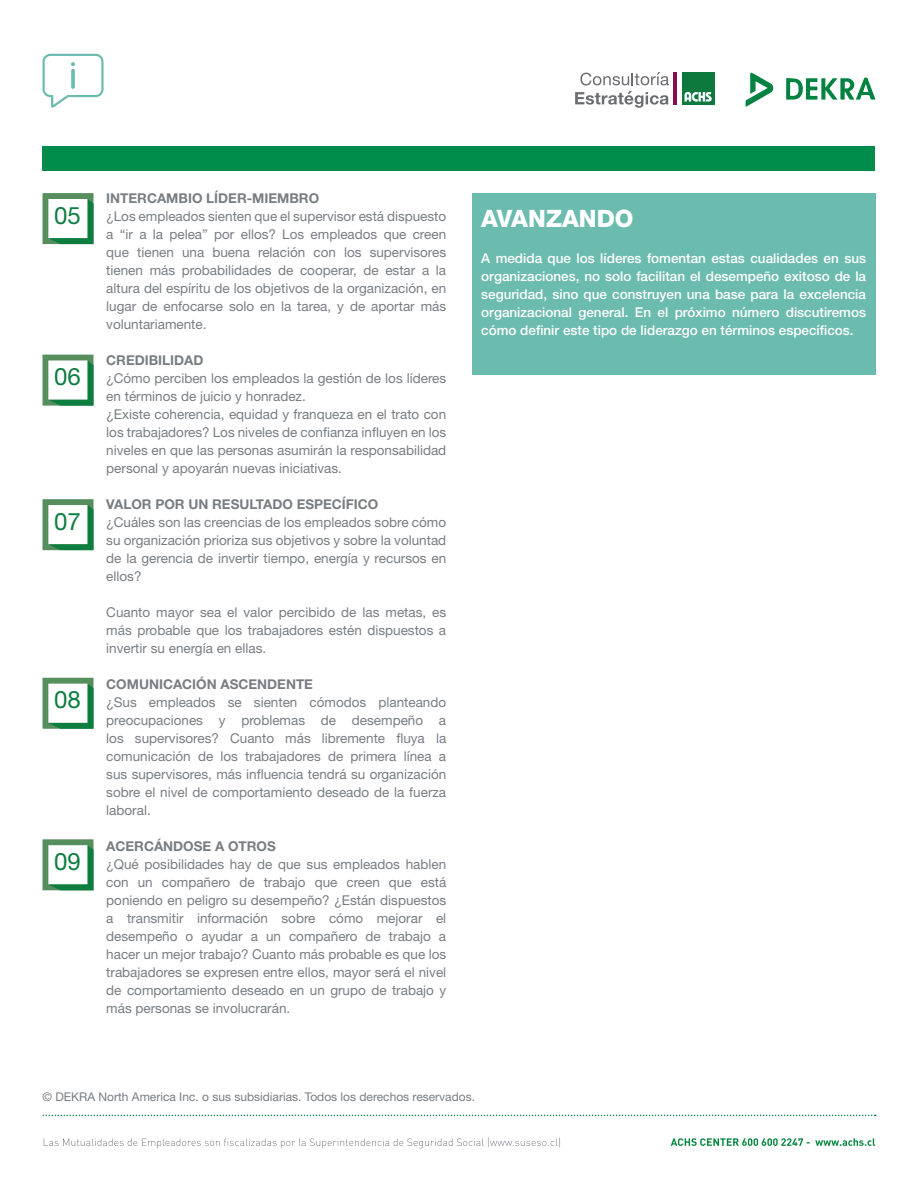
<style>
.page{position:relative;width:918px;height:1188px;background:#fff}
.page>*{position:absolute;margin:0;border:0;box-sizing:border-box;transform-origin:0 0}
.t1{font:24px "Helvetica Neue LT Std";color:#0d7e3f}
.t2{font:800 24px "Helvetica Neue LT Std";color:#fff}
.t3{font:13.5px/18px "Helvetica Neue LT Std";color:#787d82;text-align:justify}
.t4{font:500 13.5px/18px "Helvetica Neue LT Std";color:#fff;text-align:justify}
.t5{font:700 13.5px "Helvetica Neue LT Std";color:#787d82}
.t6{font:12px "Helvetica Neue LT Std";color:#787d82}
</style>
<div class="page">
<svg style="left:43px;top:1115px;width:833px;height:1px"></svg>
<svg style="left:671px;top:1138px;width:204px;height:8px"></svg>
<svg style="left:44px;top:1138px;width:516px;height:10px"></svg>
<div style="left:43px;top:147px;width:832px;height:24px;background:#008c4a"></div>
<svg style="left:43px;top:54px;width:61px;height:54px"></svg>
<svg style="left:746px;top:73px;width:28px;height:34px"></svg>
<svg style="left:786px;top:78px;width:89px;height:22px"></svg>
<div style="left:682px;top:72px;width:32px;height:32px;background:#0d793d"></div>
<svg style="left:685px;top:92px;width:27px;height:10px"></svg>
<hr style="left:673px;top:72px;width:4px;height:32px;background:#860e52">
<svg style="left:580px;top:72px;width:89px;height:13px"></svg>
<svg style="left:575px;top:91px;width:94px;height:17px"></svg>
<div style="left:472px;top:193px;width:404px;height:181px;background:#6bbbae"></div>
<svg style="left:43px;top:193px;width:51px;height:51px"></svg>
<svg style="left:43px;top:355px;width:51px;height:51px"></svg>
<svg style="left:43px;top:499px;width:51px;height:51px"></svg>
<svg style="left:43px;top:678px;width:51px;height:51px"></svg>
<svg style="left:43px;top:839px;width:51px;height:51px"></svg>
<p class="t1" style="left:54px;top:201px;width:28px">05</p>
<p class="t1" style="left:54px;top:362px;width:28px">06</p>
<p class="t1" style="left:54px;top:507px;width:28px">07</p>
<p class="t1" style="left:54px;top:685px;width:28px">08</p>
<p class="t1" style="left:54px;top:847px;width:28px">09</p>
<p class="t5" style="left:106px;top:190px;width:214px">INTERCAMBIO LÍDER-MIEMBRO</p>
<p class="t3" style="left:106px;top:207px;width:341px">¿Los empleados sienten que el supervisor está dispuesto a “ir a la pelea” por ellos? Los empleados que creen que tienen una buena relación con los supervisores tienen más probabilidades de cooperar, de estar a la altura del espíritu de los objetivos de la organización, en lugar de enfocarse solo en la tarea, y de aportar más voluntariamente.</p>
<p class="t5" style="left:106px;top:352px;width:99px">CREDIBILIDAD</p>
<p class="t3" style="left:106px;top:369px;width:341px">¿Cómo perciben los empleados la gestión de los líderes en términos de juicio y honradez.</p>
<p class="t3" style="left:106px;top:405px;width:341px">¿Existe coherencia, equidad y franqueza en el trato con los trabajadores? Los niveles de confianza influyen en los niveles en que las personas asumirán la responsabilidad personal y apoyarán nuevas iniciativas.</p>
<p class="t5" style="left:106px;top:496px;width:274px">VALOR POR UN RESULTADO ESPECÍFICO</p>
<p class="t3" style="left:106px;top:513px;width:341px">¿Cuáles son las creencias de los empleados sobre cómo su organización prioriza sus objetivos y sobre la voluntad de la gerencia de invertir tiempo, energía y recursos en ellos?</p>
<p class="t3" style="left:106px;top:603px;width:341px">Cuanto mayor sea el valor percibido de las metas, es más probable que los trabajadores estén dispuestos a invertir su energía en ellas.</p>
<p class="t5" style="left:106px;top:676px;width:208px">COMUNICACIÓN ASCENDENTE</p>
<p class="t3" style="left:106px;top:693px;width:341px">¿Sus empleados se sienten cómodos planteando preocupaciones y problemas de desempeño a los supervisores? Cuanto más libremente fluya la comunicación de los trabajadores de primera línea a sus supervisores, más influencia tendrá su organización sobre el nivel de comportamiento deseado de la fuerza laboral.</p>
<p class="t5" style="left:106px;top:838px;width:171px">ACERCÁNDOSE A OTROS</p>
<p class="t3" style="left:106px;top:855px;width:341px">¿Qué posibilidades hay de que sus empleados hablen con un compañero de trabajo que creen que está poniendo en peligro su desempeño? ¿Están dispuestos a transmitir información sobre cómo mejorar el desempeño o ayudar a un compañero de trabajo a hacer un mejor trabajo? Cuanto más probable es que los trabajadores se expresen entre ellos, mayor será el nivel de comportamiento deseado en un grupo de trabajo y más personas se involucrarán.</p>
<p class="t2" style="left:481px;top:204px;width:154px">AVANZANDO</p>
<p class="t4" style="left:481px;top:249px;width:386px">A medida que los líderes fomentan estas cualidades en sus organizaciones, no solo facilitan el desempeño exitoso de la seguridad, sino que construyen una base para la excelencia organizacional general. En el próximo número discutiremos cómo definir este tipo de liderazgo en términos específicos.</p>
<p class="t6" style="left:43px;top:1089px;width:434px">© DEKRA North America Inc. o sus subsidiarias. Todos los derechos reservados.</p>
</div>
